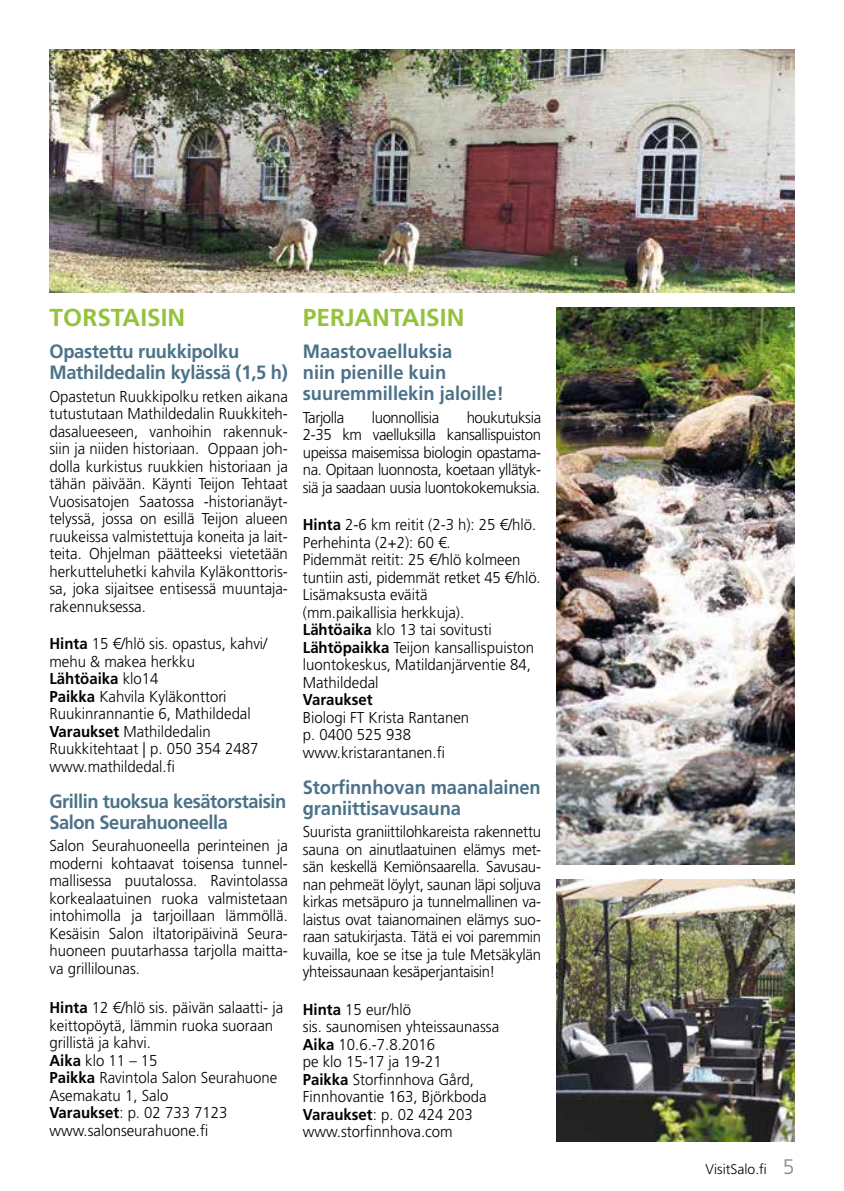
<style>
.page{position:relative;width:844px;height:1191px;background:#fff}
.page>*{position:absolute;margin:0;border:0;box-sizing:border-box;transform-origin:0 0}
.t1{font:700 24.5px "Frutiger LT Std";color:#94c23d}
.t2{font:700 19.25px/21px "Frutiger LT Std";letter-spacing:-.005em;color:#4b7288;scale:.95 1}
.t3{font:700 19.25px/21px "Frutiger LT Std";letter-spacing:-.025em;color:#4b7288;scale:.95 1}
.t4{font:300 15.75px/17.5px "Frutiger LT Std";color:#000;scale:.95 1}
.t5{font:300 15.75px "Frutiger LT Std";letter-spacing:-.025em;color:#000;scale:.95 1}
.t6{font:700 15.75px "Frutiger LT Std";color:#000;scale:.95 1}
.t7{font:300 14px "Frutiger LT Std";color:#000}
.s1{font-weight:700}
.s2{font-size:21px;color:#878787}
</style>
<div class="page">
<img style="left:556px;top:308px;width:238px;height:556px">
<img style="left:50px;top:50px;width:744px;height:243px">
<img style="left:556px;top:879px;width:238px;height:262px">
<h1 class="t1" style="left:50px;top:303px;width:137px">TORSTAISIN</h1>
<h1 class="t1" style="left:303px;top:303px;width:163px">PERJANTAISIN</h1>
<p class="t2" style="left:49px;top:341px;width:252px">Opastettu ruukkipolku<br>Mathildedalin kylässä (1,5 h)</p>
<p class="t4" style="left:49px;top:387px;width:252px;text-align:justify">Opastetun Ruukkipolku retken aikana tutustutaan Mathildedalin Ruukkiteh&shy;dasalueeseen, vanhoihin rakennuk&shy;siin ja niiden historiaan. Oppaan joh&shy;dolla kurkistus ruukkien historiaan ja tähän päivään. Käynti Teijon Tehtaat Vuosisatojen Saatossa -historianäyt&shy;telyssä, jossa on esillä Teijon alueen ruukeissa valmistettuja koneita ja lait&shy;teita. Ohjelman päätteeksi vietetään herkutteluhetki kahvila Kyläkonttoris&shy;sa, joka sijaitsee entisessä muuntaja&shy;rakennuksessa.</p>
<p class="t4" style="left:49px;top:635px;width:231px"><span class="s1">Hinta</span> 15 €/hlö sis. opastus, kahvi/ mehu &amp; makea herkku<br><span class="s1">Lähtöaika</span> klo14<br><span class="s1">Paikka</span> Kahvila Kyläkonttori<br>Ruukinrannantie 6, Mathildedal<br><span class="s1">Varaukset</span> Mathildedalin<br>Ruukkitehtaat | p. 050 354 2487 www.mathildedal.fi</p>
<p class="t3" style="left:49px;top:790px;width:251px">Grillin tuoksua kesätorstaisin<br>Salon Seurahuoneella</p>
<p class="t4" style="left:49px;top:837px;width:252px;text-align:justify">Salon Seurahuoneella perinteinen ja moderni kohtaavat toisensa tunnel&shy;mallisessa puutalossa. Ravintolassa korkealaatuinen ruoka valmistetaan intohimolla ja tarjoillaan lämmöllä.<br>Kesäisin Salon iltatoripäivinä Seura&shy;huoneen puutarhassa tarjolla maitta&shy;va grillilounas.</p>
<p class="t4" style="left:49px;top:999px;width:247px"><span class="s1">Hinta</span> 12 €/hlö sis. päivän salaatti- ja keittopöytä, lämmin ruoka suoraan grillistä ja kahvi.<br><span class="s1">Aika</span> klo 11 – 15<br><span class="s1">Paikka</span> Ravintola Salon Seurahuone<br>Asemakatu 1, Salo<br><span class="s1">Varaukset</span>: p. 02 733 7123 www.salonseurahuone.fi</p>
<p class="t2" style="left:303px;top:341px;width:213px">Maastovaelluksia<br>niin pienille kuin suuremmillekin jaloille!</p>
<p class="t5" style="left:303px;top:408px;width:45px">Tarjolla</p>
<p class="t5" style="left:371px;top:408px;width:72px">luonnollisia</p>
<p class="t4" style="left:303px;top:408px;width:252px;text-align:justify;text-indent:164px">houkutuksia 2-35 km vaelluksilla kansallispuiston upeissa maisemissa biologin opastama&shy;na. Opitaan luonnosta, koetaan yllätyk&shy;siä ja saadaan uusia luontokokemuksia.</p>
<p class="t4" style="left:303px;top:516px;width:252px"><span class="s1">Hinta</span> 2-6 km reitit (2-3 h): 25 €/hlö.<br>Perhehinta (2+2): 60 €.<br>Pidemmät reitit: 25 €/hlö kolmeen tuntiin asti, pidemmät retket 45 €/hlö.<br>Lisämaksusta eväitä<br>(mm.paikallisia herkkuja).<br><span class="s1">Lähtöaika</span> klo 13 tai sovitusti<br><span class="s1">Lähtöpaikka</span> Teijon kansallispuiston luontokeskus, Matildanjärventie 84,<br>Mathildedal</p>
<p class="t6" style="left:303px;top:690px;width:75px">Varaukset</p>
<p class="t4" style="left:303px;top:709px;width:177px">Biologi FT Krista Rantanen p. 0400 525 938 www.kristarantanen.fi</p>
<p class="t2" style="left:303px;top:776px;width:252px">Storfinnhovan maanalainen graniittisavusauna</p>
<p class="t4" style="left:303px;top:823px;width:252px;text-align:justify">Suurista graniittilohkareista rakennettu sauna on ainutlaatuinen elämys met&shy;sän keskellä Kemiönsaarella. Savusau&shy;nan pehmeät löylyt, saunan läpi soljuva kirkas metsäpuro ja tunnelmallinen va&shy;laistus ovat taianomainen elämys suo&shy;raan satukirjasta. Tätä ei voi paremmin kuvailla, koe se itse ja tule Metsäkylän yhteissaunaan kesäperjantaisin!</p>
<p class="t4" style="left:303px;top:1001px;width:208px"><span class="s1">Hinta</span> 15 eur/hlö<br>sis. saunomisen yhteissaunassa<br><span class="s1">Aika</span> 10.6.-7.8.2016<br>pe klo 15-17 ja 19-21<br><span class="s1">Paikka</span> Storfinnhova Gård,<br>Finnhovantie 163, Björkboda<br><span class="s1">Varaukset</span>: p. 02 424 203 www.storfinnhova.com</p>
<p class="t7" style="left:705px;top:1161px;width:90px">VisitSalo.fi <span class="s2">5</span></p>
</div>
